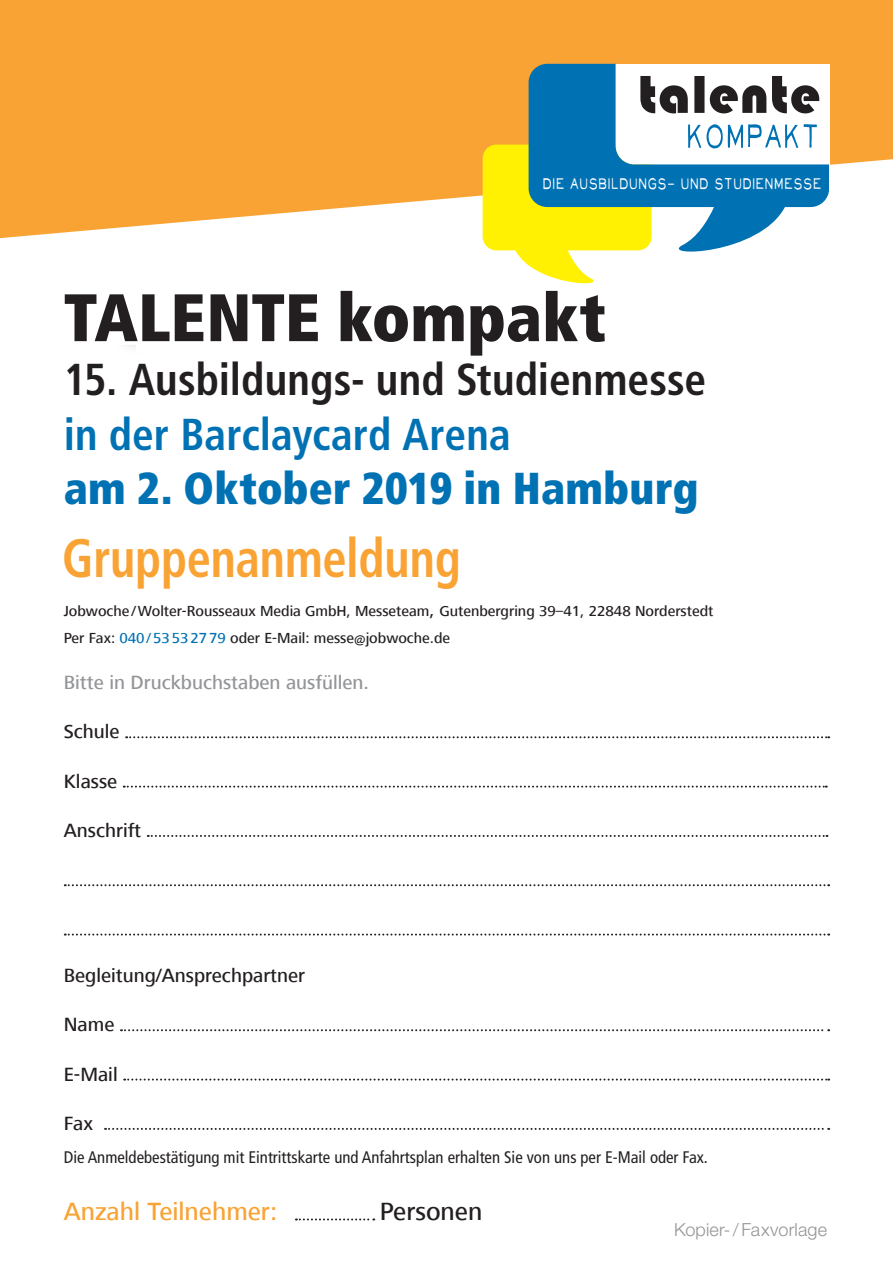
<style>
.page{position:relative;width:893px;height:1263px;background:#fff}
.page>*{position:absolute;margin:0;border:0;box-sizing:border-box;transform-origin:0 0}
.t1{font:900 condensed 67.05px "Frutiger";color:#231f20}
.t2{font:700 condensed 54px "Frutiger";letter-spacing:-.005em;color:#f9a335;scale:.9 1}
.t3{font:700 condensed 44.7px "Frutiger";color:#231f20}
.t4{font:900 condensed 44.7px "Frutiger";letter-spacing:.005em;color:#0072b4}
.t5{font:700 condensed 44.7px "Frutiger";color:#0072b4}
.t6{font:500 25.65px "Frutiger Next LT";color:#f9a335}
.t7{font:500 25.65px "Frutiger Next LT";color:#231f20}
.t8{font:500 19.65px "Frutiger Next LT";color:#231f20}
.t9{font:500 19.65px "Frutiger Next LT";color:#939598}
.t10{font:18.45px "Neo Retro Fill";color:#fff;scale:.7 1}
.t11{font:300 18px "Helvetica Neue CE";letter-spacing:.01em;color:#939598}
.t12{font:condensed 16.8px "Frutiger";color:#231f20}
.t13{font:500 15px/27px "Frutiger Next LT";color:#231f20}
.s1{font-size:18px}
.s2{color:#0072b4}
</style>
<div class="page">
<svg style="left:0;top:0;width:893px;height:238px;background:#f9ab48"></svg>
<img style="left:127px;top:345px;width:9px;height:2px">
<svg style="left:126px;top:736px;width:703px;height:2px"></svg>
<svg style="left:124px;top:786px;width:703px;height:1px"></svg>
<svg style="left:148px;top:835px;width:679px;height:2px"></svg>
<svg style="left:65px;top:884px;width:764px;height:2px"></svg>
<svg style="left:65px;top:933px;width:764px;height:2px"></svg>
<svg style="left:121px;top:1029px;width:708px;height:2px"></svg>
<svg style="left:124px;top:1078px;width:705px;height:2px"></svg>
<svg style="left:105px;top:1128px;width:724px;height:2px"></svg>
<svg style="left:296px;top:1218px;width:78px;height:2px"></svg>
<svg style="left:483px;top:145px;width:111px;height:139px"></svg>
<svg style="left:529px;top:64px;width:300px;height:194px"></svg>
<svg style="left:706px;top:124px;width:111px;height:24px"></svg>
<svg style="left:640px;top:76px;width:179px;height:37px"></svg>
<p class="t10" style="left:543px;top:174px;width:400px">DIE AUSBILDUNGS- UND STUDIENMESSE</p>
<h1 class="t1" style="left:64px;top:277px;width:544px">TALENTE kompakt</h1>
<h3 class="t3" style="left:64px;top:353px;width:644px">15. Ausbildungs- und Studienmesse</h3>
<h3 class="t5" style="left:64px;top:408px;width:448px">in der Barclaycard Arena</h3>
<h3 class="t4" style="left:64px;top:461px;width:636px">am 2. Oktober 2019 in Hamburg</h3>
<h2 class="t2" style="left:62px;top:526px;width:444px">Gruppenanmeldung</h2>
<p class="t13" style="left:64px;top:598px;width:651px">Jobwoche/Wolter-Rousseaux Media GmbH, Messeteam<span class="s1">,</span> Gutenbergring 39–41, 22848 Norderstedt<br>Per Fax: <span class="s2">040/53532779</span> oder E-Mail: messe@jobwoche.de</p>
<h3 class="t9" style="left:64px;top:671px;width:307px">Bitte in Druckbuchstaben ausfüllen.</h3>
<h3 class="t8" style="left:64px;top:721px;width:57px">Schule</h3>
<h3 class="t8" style="left:64px;top:770px;width:55px">Klasse</h3>
<h3 class="t8" style="left:64px;top:819px;width:79px">Anschrift</h3>
<h3 class="t8" style="left:64px;top:964px;width:243px">Begleitung/Ansprechpartner</h3>
<h3 class="t8" style="left:64px;top:1014px;width:52px">Name</h3>
<h3 class="t8" style="left:64px;top:1063px;width:55px">E-Mail</h3>
<h3 class="t8" style="left:64px;top:1112px;width:31px">Fax</h3>
<p class="t12" style="left:64px;top:1147px;width:646px">Die Anmeldebestätigung mit Eintrittskarte und Anfahrtsplan erhalten Sie von uns per E-Mail oder Fax.</p>
<h3 class="t6" style="left:64px;top:1198px;width:215px">Anzahl Teilnehmer:</h3>
<h3 class="t7" style="left:380px;top:1198px;width:104px">Personen</h3>
<p class="t11" style="left:674px;top:1218px;width:155px">Kopier-/ Faxvorlage</p>
</div>
